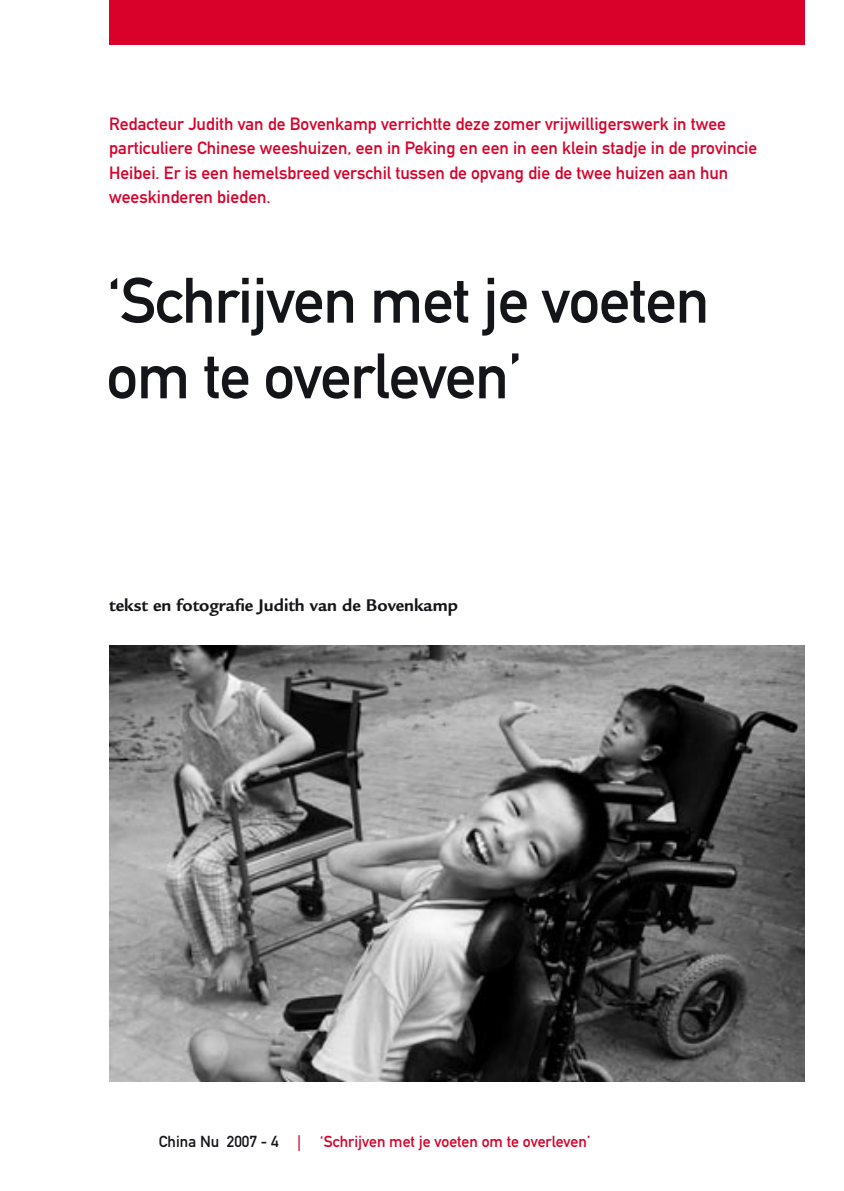
<style>
.page{position:relative;width:844px;height:1191px;background:#fff}
.page>*{position:absolute;margin:0;border:0;box-sizing:border-box;transform-origin:0 0}
.t1{font:63px/75.6px "DIN Mittelschrift";letter-spacing:-.02em;color:#141518}
.t2{font:700 18.38px "Legacy Sans";color:#141518}
.t3{font:17.5px/24.5px "DIN Mittelschrift";color:#d9002a}
.t4{font:15.75px "DIN Mittelschrift";color:#d9002a}
.s1{color:#141518}
</style>
<div class="page">
<div style="left:109px;top:0;width:695px;height:45px;background:#d9002a"></div>
<img style="left:109px;top:646px;width:695px;height:435px">
<p class="t3" style="left:109px;top:111px;width:649px">Redacteur Judith van de Bovenkamp verrichtte deze zomer vrijwilligerswerk in twee particuliere Chinese weeshuizen, een in Peking en een in een klein stadje in de provincie Heibei. Er is een hemelsbreed verschil tussen de opvang die de twee huizen aan hun weeskinderen bieden.</p>
<h1 class="t1" style="left:106px;top:263px;width:604px">‘Schrijven met je voeten om te overleven’</h1>
<p class="t2" style="left:109px;top:594px;width:350px">tekst en fotografie Judith van de Bovenkamp</p>
<p class="t4" style="left:159px;top:1132px;width:433px"><span class="s1">China Nu 2007 - 4</span> | ‘Schrijven met je voeten om te overleven’</p>
</div>
